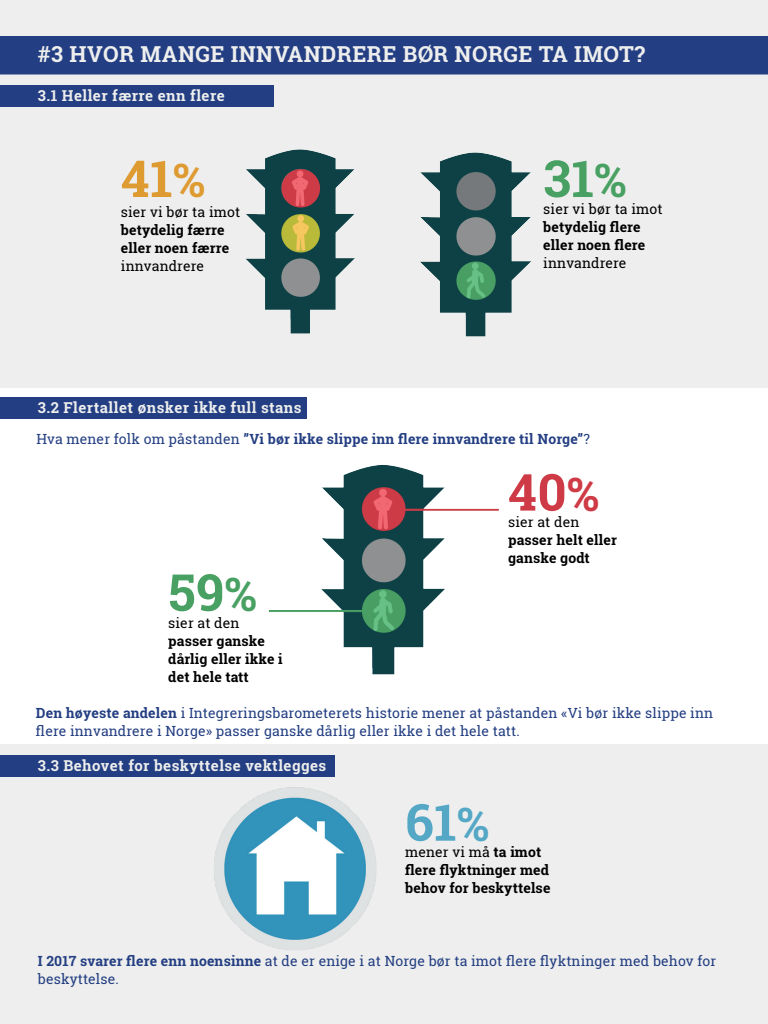
<style>
.page{position:relative;width:768px;height:1024px;background:#fff}
.page>*{position:absolute;margin:0;border:0;box-sizing:border-box;transform-origin:0 0}
.t1{font:700 51px "Roboto Slab";color:#49a063}
.t2{font:700 51px "Roboto Slab";color:#de9b32}
.t3{font:700 51px "Roboto Slab";color:#ce3b46}
.t4{font:700 51px "Roboto Slab";color:#54a8c6}
.t5{font:700 22px "Roboto Slab";letter-spacing:.02em;color:#edeeed}
.t6{font:700 15px "Roboto Slab";letter-spacing:.03em;color:#edeeed}
.t7{font:14px/18px "Roboto Slab";letter-spacing:.01em;color:#233e82}
.t8{font:700 14px/18px "Roboto Slab";letter-spacing:.01em;color:#000001}
.t9{font:14px "Roboto Slab";letter-spacing:.01em;color:#000001}
.t10{font:700 14px "Roboto Slab";letter-spacing:.01em;color:#233e82}
.s1{font-size:46px}
.s2{font-weight:400}
.s3{font-weight:700}
</style>
<div class="page">
<div style="left:0;top:0;width:768px;height:387px;background:#edeeed"></div>
<div style="left:0;top:744px;width:768px;height:280px;background:#edeeed"></div>
<div style="left:2px;top:38px;width:764px;height:35px;background:#233e82"></div>
<div style="left:0;top:36px;width:768px;height:38px;border:3px solid #233e82"></div>
<div style="left:0;top:85px;width:274px;height:22px;background:#233e82"></div>
<div style="left:0;top:397px;width:307px;height:22px;background:#233e82"></div>
<div style="left:0;top:755px;width:335px;height:22px;background:#233e82"></div>
<img style="left:420px;top:152px;width:111px;height:185px">
<img style="left:245px;top:149px;width:110px;height:185px">
<img style="left:214px;top:787px;width:162px;height:163px">
<img style="left:268px;top:464px;width:231px;height:211px">
<h2 class="t5" style="left:38px;top:39px;width:609px">#3 HVOR MANGE INNVANDRERE BØR NORGE TA IMOT?</h2>
<p class="t6" style="left:38px;top:85px;width:188px">3.1 Heller færre enn flere</p>
<h1 class="t2" style="left:121px;top:144px;width:86px">41<span class="s1">%</span></h1>
<p class="t9" style="left:121px;top:202px;width:121px">sier vi bør ta imot</p>
<p class="t8" style="left:121px;top:221px;width:110px">betydelig færre eller noen færre</p>
<p class="t9" style="left:121px;top:256px;width:85px">innvandrere</p>
<p class="t6" style="left:38px;top:397px;width:265px">3.2 Flertallet ønsker ikke full stans</p>
<h1 class="t1" style="left:543px;top:144px;width:85px">31<span class="s1">%</span></h1>
<p class="t9" style="left:543px;top:199px;width:121px">sier vi bør ta imot</p>
<p class="t8" style="left:543px;top:218px;width:103px">betydelig flere eller noen flere</p>
<p class="t9" style="left:543px;top:253px;width:85px">innvandrere</p>
<p class="t10" style="left:36px;top:429px;width:555px"><span class="s2">Hva mener folk om påstanden</span> ”Vi bør ikke slippe inn flere innvandrere til Norge”<span class="s2">?</span></p>
<h1 class="t3" style="left:508px;top:457px;width:93px">40<span class="s1">%</span></h1>
<h1 class="t1" style="left:168px;top:557px;width:90px">59<span class="s1">%</span></h1>
<p class="t9" style="left:168px;top:613px;width:73px">sier at den</p>
<p class="t8" style="left:168px;top:631px;width:116px">passer ganske dårlig eller ikke i det hele tatt</p>
<p class="t9" style="left:508px;top:513px;width:73px">sier at den</p>
<p class="t8" style="left:508px;top:531px;width:110px">passer helt eller ganske godt</p>
<p class="t7" style="left:36px;top:704px;width:679px"><span class="s3">Den høyeste andelen</span> i Integreringsbarometerets historie mener at påstanden «Vi bør ikke slippe inn flere innvandrere i Norge» passer ganske dårlig eller ikke i det hele tatt.</p>
<p class="t6" style="left:38px;top:755px;width:290px">3.3 Behovet for beskyttelse vektlegges</p>
<h1 class="t4" style="left:405px;top:787px;width:86px">61<span class="s1">%</span></h1>
<p class="t8" style="left:405px;top:843px;width:147px"><span class="s2">mener vi må</span> ta imot flere flyktninger med behov for beskyttelse</p>
<p class="t7" style="left:38px;top:952px;width:680px"><span class="s3">I 2017 svarer flere enn noensinne</span> at de er enige i at Norge bør ta imot flere flyktninger med behov for beskyttelse.</p>
</div>
